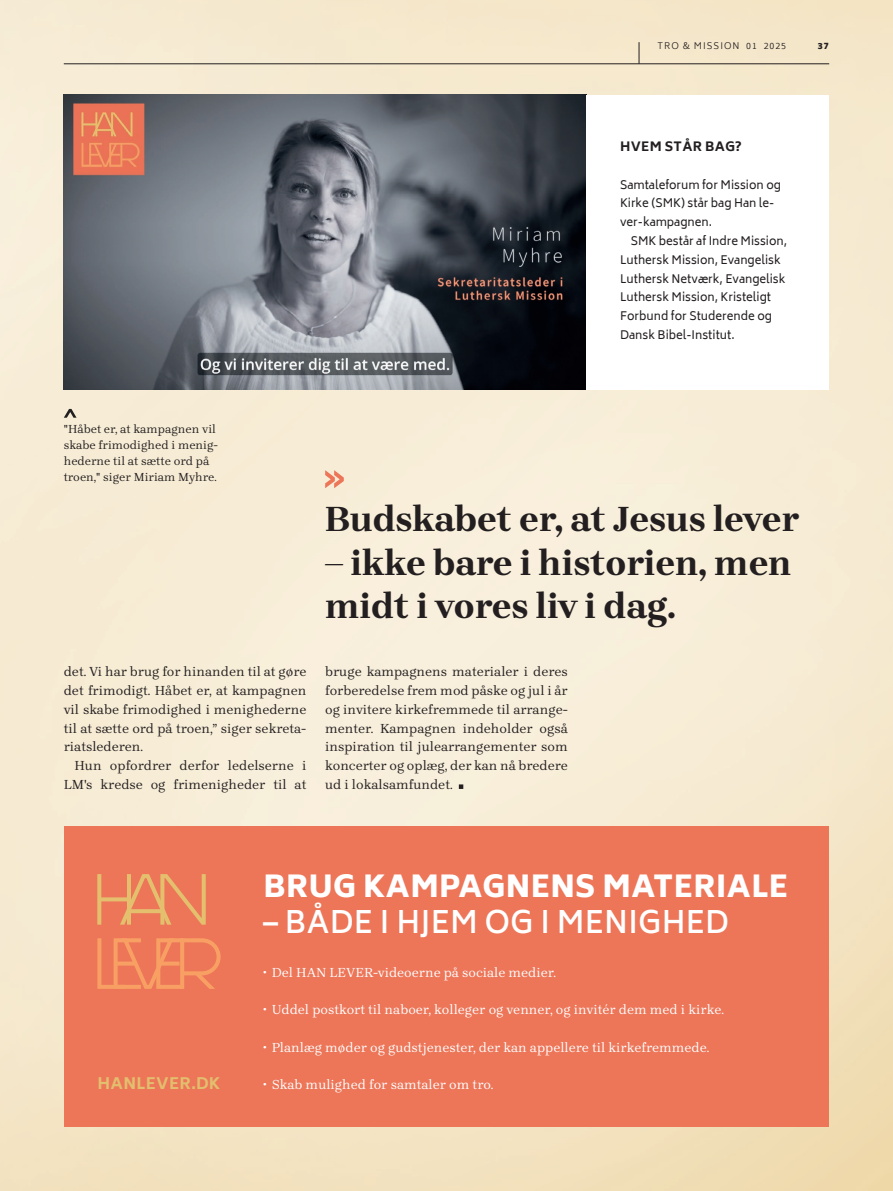
<style>
.page{position:relative;width:893px;height:1191px;background:#fff}
.page>*{position:absolute;margin:0;border:0;box-sizing:border-box;transform-origin:0 0}
.t1{font:700 36px/43.2px "Brygada 1918";color:#231f20}
.t2{font:900 30px "Biryani";letter-spacing:.01em;color:#fff}
.t3{font:600 30px "Biryani";letter-spacing:.01em;color:#fff}
.t4{font:800 15.75px "Biryani";letter-spacing:.02em;color:#e3be6e}
.t5{font:13.5px/18.8px "Brygada 1918";color:#231f20;text-align:justify}
.t6{font:13.5px "Brygada 1918";color:#fff}
.t7{font:800 12.75px "Biryani";letter-spacing:.02em;color:#231f20}
.t8{font:12px/15.8px "Brygada 1918";color:#231f20}
.t9{font:11.4px/18.8px "Biryani";color:#231f20}
.t10{font:300 9px "Biryani";letter-spacing:.11em;color:#231f20}
.t11{font:900 9px "Biryani";color:#231f20}
</style>
<div class="page">
<img style="left:0;top:0;width:893px;height:1191px">
<svg style="left:64px;top:409px;width:13px;height:9px"></svg>
<img style="left:64px;top:95px;width:523px;height:294px">
<div style="left:64px;top:826px;width:765px;height:301px;background:#ed7558"></div>
<svg style="left:325px;top:470px;width:19px;height:18px"></svg>
<svg style="left:459px;top:784px;width:4px;height:5px"></svg>
<svg style="left:97px;top:874px;width:109px;height:50px"></svg>
<svg style="left:97px;top:938px;width:124px;height:51px"></svg>
<hr style="left:64px;top:64px;width:765px;height:1px;background:#231f20">
<svg style="left:639px;top:42px;width:1px;height:22px"></svg>
<div style="left:587px;top:95px;width:242px;height:294px;background:#fff"></div>
<p class="t10" style="left:658px;top:41px;width:130px">TRO &amp; MISSION 01 2025</p>
<p class="t11" style="left:818px;top:41px;width:12px">37</p>
<p class="t7" style="left:620px;top:139px;width:123px">HVEM STÅR BAG?</p>
<p class="t9" style="left:620px;top:175px;width:162px">Samtaleforum for Mission og<br>Kirke (SMK) står bag Han le&shy;ver-kampagnen.</p>
<p class="t9" style="left:620px;top:232px;width:169px;text-indent:11px">SMK består af Indre Mission,<br>Luthersk Mission, Evangelisk<br>Luthersk Netværk, Evangelisk<br>Luthersk Mission, Kristeligt<br>Forbund for Studerende og<br>Dansk Bibel-Institut.</p>
<p class="t8" style="left:64px;top:422px;width:156px">"Håbet er, at kampagnen vil skabe frimodighed i menig&shy;hederne til at sætte ord på troen," siger Miriam Myhre.</p>
<p class="t5" style="left:64px;top:663px;width:244px">det. Vi har brug for hinanden til at gøre det frimodigt. Håbet er, at kampagnen vil skabe frimodighed i menighederne til at sætte ord på troen,” siger sekreta&shy;riatslederen.</p>
<p class="t5" style="left:64px;top:756px;width:244px;text-align:right">Hun opfordrer derfor ledelserne i<br>LM's kredse og frimenigheder til at</p>
<h1 class="t1" style="left:325px;top:499px;width:475px">Budskabet er, at Jesus lever</h1>
<h1 class="t1" style="left:325px;top:542px;width:468px">– ikke bare i historien, men midt i vores liv i dag.</h1>
<p class="t5" style="left:325px;top:663px;width:244px">bruge kampagnens materialer i deres forberedelse frem mod påske og jul i år og invitere kirkefremmede til arrange&shy;menter. Kampagnen indeholder også inspiration til julearrangementer som koncerter og oplæg, der kan nå bredere ud i lokalsamfundet.</p>
<h2 class="t2" style="left:263px;top:869px;width:526px">BRUG KAMPAGNENS MATERIALE</h2>
<h2 class="t3" style="left:263px;top:905px;width:467px">– BÅDE I HJEM OG I MENIGHED</h2>
<p class="t6" style="left:263px;top:962px;width:294px">• Del HAN LEVER-videoerne på sociale medier.</p>
<p class="t6" style="left:263px;top:999px;width:462px">• Uddel postkort til naboer, kolleger og venner, og invitér dem med i kirke.</p>
<p class="t6" style="left:263px;top:1037px;width:448px">• Planlæg møder og gudstjenester, der kan appellere til kirkefremmede.</p>
<p class="t4" style="left:97px;top:1074px;width:125px">HANLEVER.DK</p>
<p class="t6" style="left:263px;top:1074px;width:232px">• Skab mulighed for samtaler om tro.</p>
</div>
